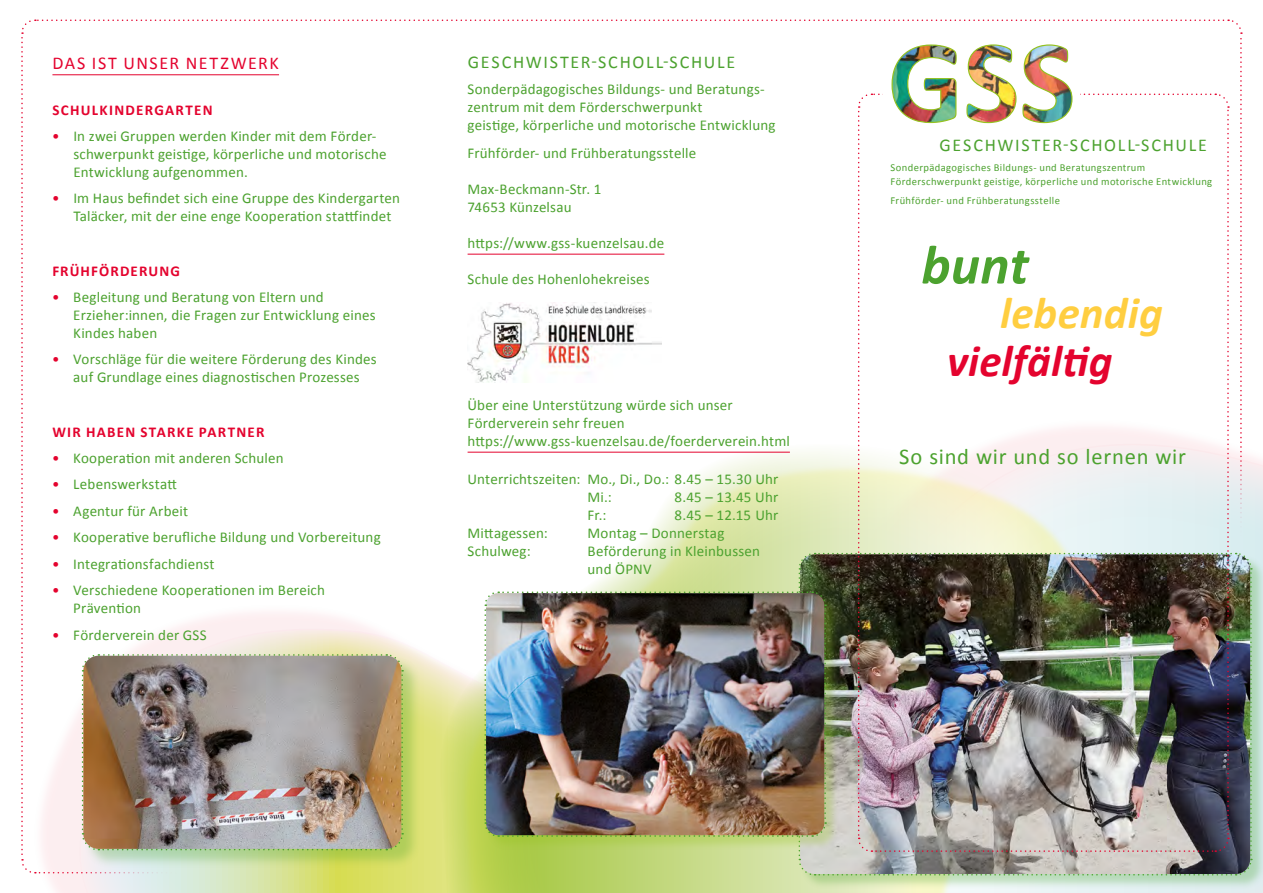
<style>
.page{position:relative;width:1263px;height:893px;background:#fff}
.page>*{position:absolute;margin:0;border:0;box-sizing:border-box;transform-origin:0 0}
.t1{font:italic 700 55.5px "Calibri";color:#4ca22f}
.t2{font:italic 700 45px "Calibri";color:#e4032e}
.t3{font:italic 700 45px "Calibri";letter-spacing:.005em;color:#ffce40}
.t4{font:22.5px "Calibri";letter-spacing:.035em;color:#4ca22f}
.t5{font:18px "Calibri";letter-spacing:.1em;color:#4ca22f}
.t6{font:18px "Calibri";letter-spacing:.085em;color:#e4032e}
.t7{font:15px/18px "Calibri";letter-spacing:.015em;color:#4ca22f}
.t8{font:700 15px "Calibri";letter-spacing:.085em;color:#e4032e}
.t9{font:10.65px/14.1px "Calibri";letter-spacing:.035em;color:#4ca22f}
.s1{color:#e4032e}
</style>
<div class="page">
<svg style="left:429px;top:876px;width:641px;height:17px;background:#c6da80"></svg>
<div style="left:799px;top:554px;width:464px;height:336px;background:#4ca22f;opacity:.3"></div>
<img style="left:21px;top:19px;width:1231px;height:857px">
<p class="t6" style="left:52px;top:51px;width:228px">DAS IST UNSER NETZWERK</p>
<p class="t8" style="left:52px;top:101px;width:162px">SCHULKINDERGARTEN</p>
<p class="t7" style="left:73px;top:127px;width:315px;text-indent:-21px"><span class="s1">•</span> In zwei Gruppen werden Kinder mit dem Förder&shy;schwerpunkt geistige, körperliche und motorische<br>Entwicklung aufgenommen.</p>
<p class="t7" style="left:73px;top:189px;width:328px;text-indent:-21px"><span class="s1">•</span> Im Haus befindet sich eine Gruppe des Kindergarten<br>Taläcker, mit der eine enge Kooperation stattfindet</p>
<p class="t8" style="left:52px;top:262px;width:129px">FRÜHFÖRDERUNG</p>
<p class="t7" style="left:73px;top:288px;width:304px;text-indent:-21px"><span class="s1">•</span> Begleitung und Beratung von Eltern und<br>Erzieher:innen, die Fragen zur Entwicklung eines<br>Kindes haben</p>
<p class="t7" style="left:52px;top:350px;width:326px;text-align:center"><span class="s1">•</span> Vorschläge für die weitere Förderung des Kindes auf Grundlage eines diagnostischen Prozesses</p>
<p class="t8" style="left:52px;top:423px;width:214px">WIR HABEN STARKE PARTNER</p>
<p class="t7" style="left:52px;top:449px;width:233px"><span class="s1">•</span> Kooperation mit anderen Schulen</p>
<p class="t7" style="left:52px;top:475px;width:126px"><span class="s1">•</span> Lebenswerkstatt</p>
<p class="t7" style="left:52px;top:502px;width:138px"><span class="s1">•</span> Agentur für Arbeit</p>
<p class="t7" style="left:52px;top:528px;width:330px"><span class="s1">•</span> Kooperative berufliche Bildung und Vorbereitung</p>
<p class="t7" style="left:52px;top:555px;width:164px"><span class="s1">•</span> Integrationsfachdienst</p>
<p class="t7" style="left:73px;top:581px;width:253px;text-indent:-21px"><span class="s1">•</span> Verschiedene Kooperationen im Bereich<br>Prävention</p>
<p class="t7" style="left:52px;top:626px;width:156px"><span class="s1">•</span> Förderverein der GSS</p>
<p class="t5" style="left:468px;top:51px;width:269px">GESCHWISTER-SCHOLL-SCHULE</p>
<p class="t7" style="left:468px;top:80px;width:309px">Sonderpädagogisches Bildungs- und Beratungs&shy;zentrum mit dem Förderschwerpunkt<br>geistige, körperliche und motorische Entwicklung</p>
<p class="t7" style="left:468px;top:144px;width:230px">Frühförder- und Frühberatungsstelle</p>
<p class="t7" style="left:468px;top:180px;width:135px">Max-Beckmann-Str. 1<br>74653 Künzelsau</p>
<p class="t7" style="left:468px;top:234px;width:198px">https://www.gss-kuenzelsau.de</p>
<p class="t7" style="left:468px;top:270px;width:184px">Schule des Hohenlohekreises</p>
<p class="t7" style="left:468px;top:396px;width:324px">Über eine Unterstützung würde sich unser<br>Förderverein sehr freuen https://www.gss-kuenzelsau.de/foerderverein.html</p>
<p class="t7" style="left:588px;top:470px;width:192px;text-indent:-120px">Unterrichtszeiten: Mo., Di., Do.: 8.45 – 15.30 Uhr<br>Mi.:</p>
<p class="t7" style="left:675px;top:488px;width:105px">8.45 – 13.45 Uhr</p>
<p class="t7" style="left:588px;top:506px;width:21px">Fr.:</p>
<p class="t7" style="left:675px;top:506px;width:105px">8.45 – 12.15 Uhr</p>
<p class="t7" style="left:468px;top:524px;width:82px">Mittagessen:</p>
<p class="t7" style="left:588px;top:524px;width:138px">Montag – Donnerstag</p>
<p class="t7" style="left:468px;top:542px;width:65px">Schulweg:</p>
<p class="t7" style="left:588px;top:542px;width:174px">Beförderung in Kleinbussen und ÖPNV</p>
<p class="t5" style="left:939px;top:133px;width:269px">GESCHWISTER-SCHOLL-SCHULE</p>
<p class="t9" style="left:890px;top:160px;width:323px">Sonderpädagogisches Bildungs- und Beratungszentrum<br>Förderschwerpunkt geistige, körperliche und motorische Entwicklung</p>
<p class="t9" style="left:890px;top:194px;width:171px">Frühförder- und Frühberatungsstelle</p>
<h1 class="t1" style="left:921px;top:230px;width:109px">bunt</h1>
<h2 class="t3" style="left:1000px;top:284px;width:164px">lebendig</h2>
<h2 class="t2" style="left:947px;top:333px;width:167px">vielfältig</h2>
<h3 class="t4" style="left:899px;top:442px;width:288px">So sind wir und so lernen wir</h3>
</div>
